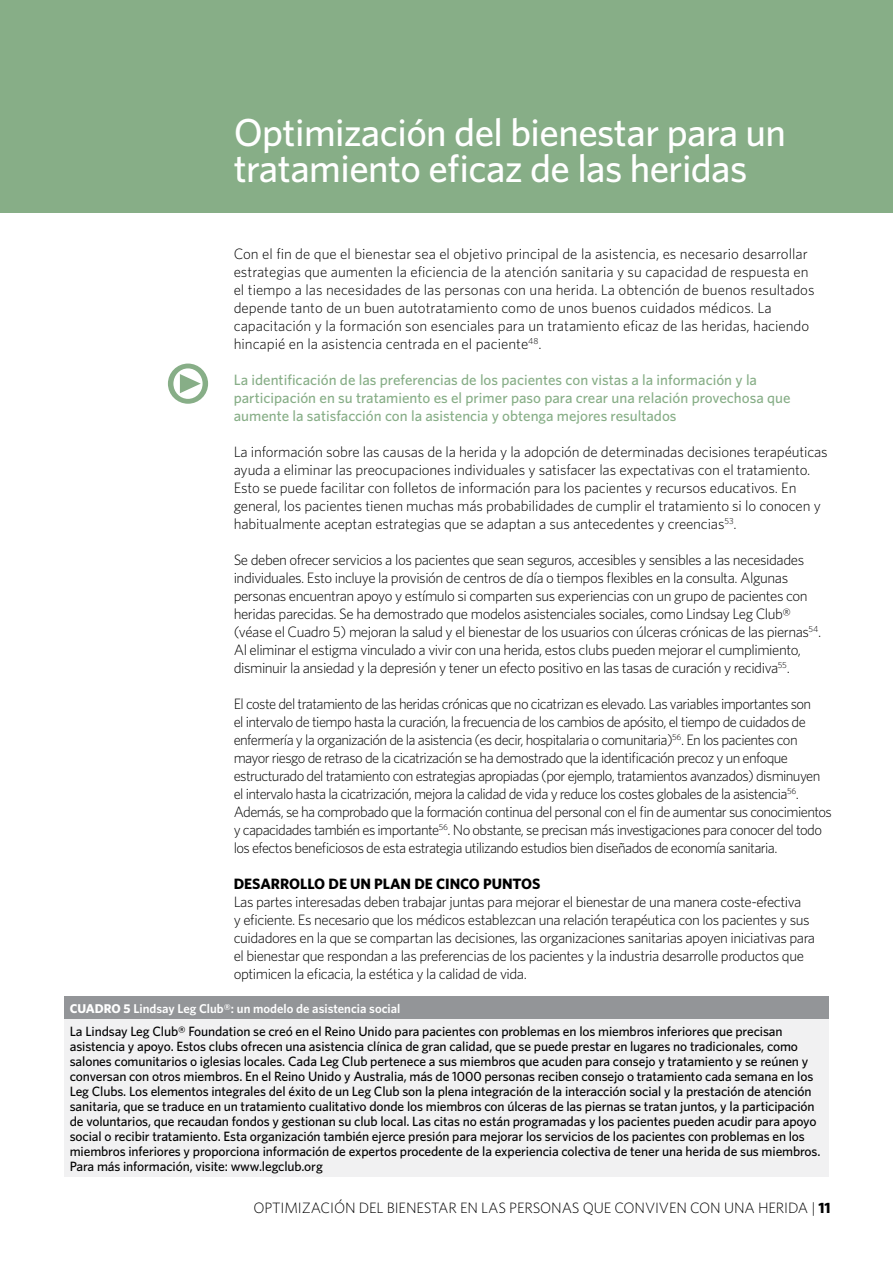
<style>
.page{position:relative;width:893px;height:1263px;background:#fff}
.page>*{position:absolute;margin:0;border:0;box-sizing:border-box;transform-origin:0 0}
.t1{font:54px "Meta Pro";color:#87ae87}
.t2{font:500 39px/36px "Whitney";letter-spacing:-.015em;color:#fff}
.t3{font:300 15px/18px "Whitney";letter-spacing:-.03em;color:#000}
.t4{font:300 15px/18px "Whitney";letter-spacing:-.01em;color:#000}
.t5{font:300 15px/18px "Whitney";color:#000}
.t6{font:500 15px/18px "Whitney";color:#87ae87}
.t7{font:700 15px "Whitney";color:#000}
.t8{font:500 13.5px/15px "Whitney";letter-spacing:-.01em;color:#000}
.t9{font:600 12.75px "Whitney";color:#fff}
.t10{font:700 12.75px "Whitney";color:#fff}
.s1{font-weight:700}
</style>
<div class="page">
<div style="left:0;top:0;width:893px;height:213px;background:#87ae87"></div>
<div style="left:64px;top:996px;width:764px;height:23px;background:#939598"></div>
<div style="left:64px;top:1019px;width:764px;height:157px;background:#f1f1f2"></div>
<h2 class="t2" style="left:234px;top:113px;width:554px">Optimización del bienestar para un tratamiento eficaz de las heridas</h2>
<h1 class="t1" style="left:165px;top:343px;width:47px">•</h1>
<p class="t5" style="left:234px;top:244px;width:582px">Con el fin de que el bienestar sea el objetivo principal de la asistencia, es necesario desarrollar estrategias que aumenten la eficiencia de la atención sanitaria y su capacidad de respuesta en el tiempo a las necesidades de las personas con una herida. La obtención de buenos resultados depende tanto de un buen autotratamiento como de unos buenos cuidados médicos. La capacitación y la formación son esenciales para un tratamiento eficaz de las heridas, haciendo hincapié en la asistencia centrada en el paciente<sup>48</sup>.</p>
<p class="t6" style="left:234px;top:370px;width:558px">La identificación de las preferencias de los pacientes con vistas a la información y la participación en su tratamiento es el primer paso para crear una relación provechosa que aumente la satisfacción con la asistencia y obtenga mejores resultados</p>
<p class="t4" style="left:234px;top:442px;width:595px">La información sobre las causas de la herida y la adopción de determinadas decisiones terapéuticas ayuda a eliminar las preocupaciones individuales y satisfacer las expectativas con el tratamiento.<br>Esto se puede facilitar con folletos de información para los pacientes y recursos educativos. En general, los pacientes tienen muchas más probabilidades de cumplir el tratamiento si lo conocen y habitualmente aceptan estrategias que se adaptan a sus antecedentes y creencias<sup>53</sup>.</p>
<p class="t3" style="left:234px;top:550px;width:589px">Se deben ofrecer servicios a los pacientes que sean seguros, accesibles y sensibles a las necesidades individuales. Esto incluye la provisión de centros de día o tiempos flexibles en la consulta. Algunas personas encuentran apoyo y estímulo si comparten sus experiencias con un grupo de pacientes con heridas parecidas. Se ha demostrado que modelos asistenciales sociales, como Lindsay Leg Club® (véase el Cuadro 5) mejoran la salud y el bienestar de los usuarios con úlceras crónicas de las piernas<sup>54</sup>.<br>Al eliminar el estigma vinculado a vivir con una herida, estos clubs pueden mejorar el cumplimiento, disminuir la ansiedad y la depresión y tener un efecto positivo en las tasas de curación y recidiva<sup>55</sup>.</p>
<p class="t3" style="left:234px;top:694px;width:600px">El coste del tratamiento de las heridas crónicas que no cicatrizan es elevado. Las variables importantes son<br>el intervalo de tiempo hasta la curación, la frecuencia de los cambios de apósito, el tiempo de cuidados de enfermería y la organización de la asistencia (es decir, hospitalaria o comunitaria)<sup>56</sup>. En los pacientes con mayor riesgo de retraso de la cicatrización se ha demostrado que la identificación precoz y un enfoque estructurado del tratamiento con estrategias apropiadas (por ejemplo, tratamientos avanzados) disminuyen el intervalo hasta la cicatrización, mejora la calidad de vida y reduce los costes globales de la asistencia<sup>56</sup>.<br>Además, se ha comprobado que la formación continua del personal con el fin de aumentar sus conocimientos y capacidades también es importante<sup>56</sup>. No obstante, se precisan más investigaciones para conocer del todo los efectos beneficiosos de esta estrategia utilizando estudios bien diseñados de economía sanitaria.</p>
<p class="t7" style="left:234px;top:874px;width:11px">DESA</p>
<p class="t7" style="left:271px;top:874px;width:232px">RROLLO DE UN PLAN DE CINCO PUNT</p>
<p class="t7" style="left:521px;top:874px;width:20px">OS</p>
<p class="t3" style="left:234px;top:892px;width:583px">Las partes interesadas deben trabajar juntas para mejorar el bienestar de una manera coste-efectiva<br>y eficiente. Es necesario que los médicos establezcan una relación terapéutica con los pacientes y sus cuidadores en la que se compartan las decisiones, las organizaciones sanitarias apoyen iniciativas para el bienestar que respondan a las preferencias de los pacientes y la industria desarrolle productos que optimicen la eficacia, la estética y la calidad de vida.</p>
<p class="t10" style="left:70px;top:1000px;width:18px">CUAD</p>
<p class="t9" style="left:104px;top:1000px;width:298px"><span class="s1">RO 5</span> Lindsay Leg Club®: un modelo de asistencia social</p>
<p class="t8" style="left:70px;top:1023px;width:752px">La Lindsay Leg Club® Foundation se creó en el Reino Unido para pacientes con problemas en los miembros inferiores que precisan asistencia y apoyo. Estos clubs ofrecen una asistencia clínica de gran calidad, que se puede prestar en lugares no tradicionales, como salones comunitarios o iglesias locales. Cada Leg Club pertenece a sus miembros que acuden para consejo y tratamiento y se reúnen y conversan con otros miembros. En el Reino Unido y Australia, más de 1000 personas reciben consejo o tratamiento cada semana en los Leg Clubs. Los elementos integrales del éxito de un Leg Club son la plena integración de la interacción social y la prestación de atención sanitaria, que se traduce en un tratamiento cualitativo donde los miembros con úlceras de las piernas se tratan juntos, y la participación de voluntarios, que recaudan fondos y gestionan su club local. Las citas no están programadas y los pacientes pueden acudir para apoyo social o recibir tratamiento. Esta organización también ejerce presión para mejorar los servicios de los pacientes con problemas en los miembros inferiores y proporciona información de expertos procedente de la experiencia colectiva de tener una herida de sus miembros.<br>Para más información, visite: www.legclub.org</p>
<p class="t4" style="left:253px;top:1199px;width:579px">OPTIMIZACIÓN DEL BIENESTAR EN LAS PERSONAS QUE CONVIVEN CON UNA HERIDA | <span class="s1">11</span></p>
</div>
